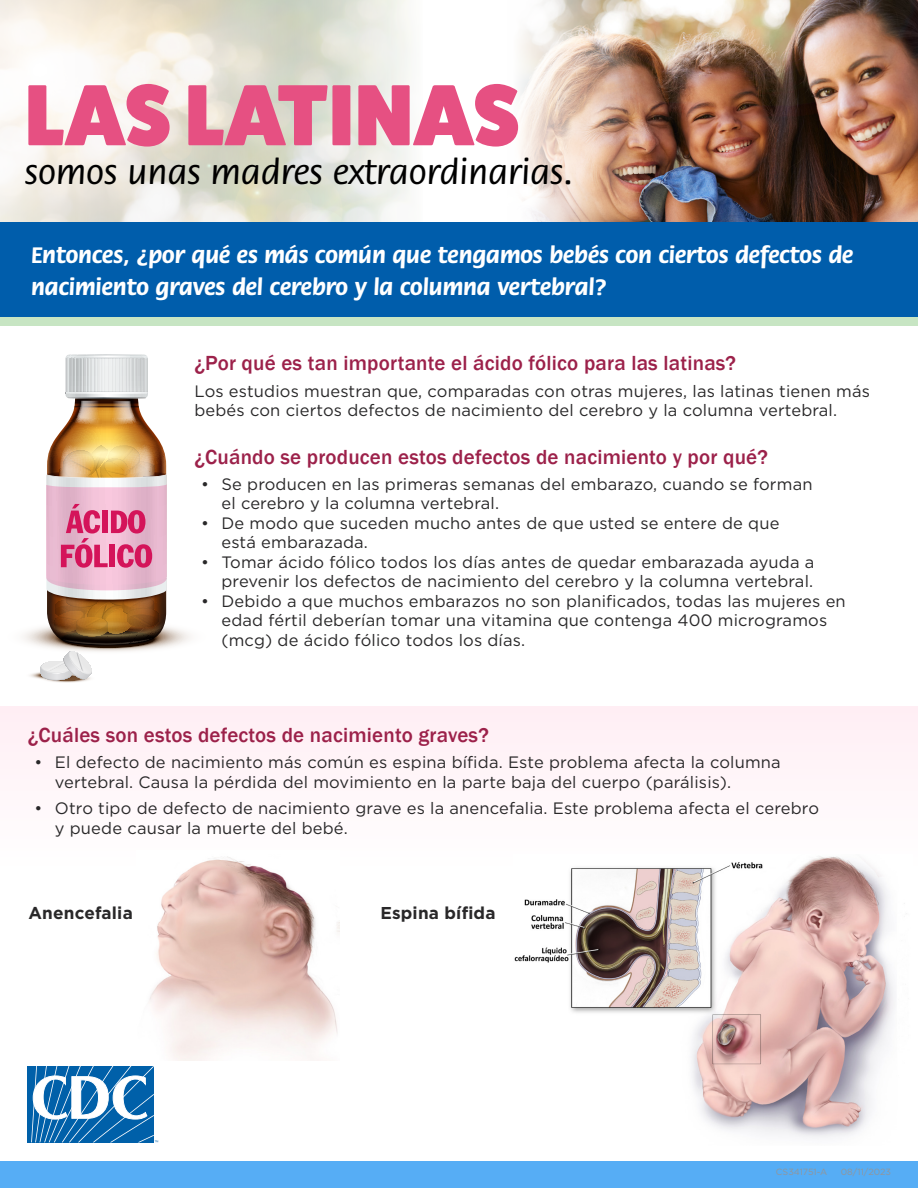
<style>
.page{position:relative;width:918px;height:1188px;background:#fff}
.page>*{position:absolute;margin:0;border:0;box-sizing:border-box;transform-origin:0 0}
.t1{font:800 87px "Fat Frank";letter-spacing:.02em;color:#e65082}
.H1_subtitle{font:500 36px "Flora Std";color:#000}
.t2{font:700 24px/31.5px "Flora Std";color:#fff}
.H3_darker{font:500 21px "Franklin Gothic";letter-spacing:.01em;color:#9c214a}
.P_body{font:700 17.1px "Gotham";letter-spacing:.01em;color:#292829}
.P_body-2{font:16.5px/19.5px "Gotham";letter-spacing:.01em;color:#292829}
.t3{font:9px "Gotham";color:#939598}
</style>
<div class="page">
<img style="left:23px;top:355px;width:167px;height:328px">
<svg style="left:0;top:0;width:411px;height:222px"></svg>
<div style="left:0;top:706px;width:918px;height:172px;background:#fff6f9"></div>
<img style="left:520px;top:0;width:398px;height:222px">
<div style="left:0;top:1161px;width:918px;height:27px;background:#56adf5"></div>
<div style="left:0;top:222px;width:918px;height:96px;background:#005dab"></div>
<div style="left:0;top:318px;width:918px;height:8px;background:#c7e5c3"></div>
<svg style="left:27px;top:1142px;width:127px;height:1px"></svg>
<div style="left:27px;top:1066px;width:127px;height:76px;background:#0060a9"></div>
<svg style="left:31px;top:1066px;width:127px;height:76px"></svg>
<img style="left:149px;top:856px;width:191px;height:204px">
<img style="left:514px;top:856px;width:380px;height:282px">
<h1 class="t1" style="left:25px;top:67px;width:496px">LAS LATINAS</h1>
<h1 class="H1_subtitle" style="left:25px;top:153px;width:550px">somos unas madres extraordinarias.</h1>
<h2 class="t2" style="left:31px;top:240px;width:824px">Entonces, ¿por qué es más común que tengamos bebés con ciertos defectos de nacimiento graves del cerebro y la columna vertebral?</h2>
<h3 class="H3_darker" style="left:194px;top:350px;width:543px">¿Por qué es tan importante el ácido fólico para las latinas?</h3>
<p class="P_body-2" style="left:194px;top:380px;width:677px">Los estudios muestran que, comparadas con otras mujeres, las latinas tienen más bebés con ciertos defectos de nacimiento del cerebro y la columna vertebral.</p>
<h3 class="H3_darker" style="left:194px;top:444px;width:575px">¿Cuándo se producen estos defectos de nacimiento y por qué?</h3>
<p class="P_body-2" style="left:221px;top:474px;width:593px;text-indent:-20px">• Se producen en las primeras semanas del embarazo, cuando se forman el cerebro y la columna vertebral.</p>
<p class="P_body-2" style="left:221px;top:513px;width:560px;text-indent:-20px">• De modo que suceden mucho antes de que usted se entere de que está embarazada.</p>
<p class="P_body-2" style="left:201px;top:552px;width:615px;text-align:right">• Tomar ácido fólico todos los días antes de quedar embarazada ayuda a prevenir los defectos de nacimiento del cerebro y la columna vertebral.</p>
<p class="P_body-2" style="left:221px;top:591px;width:626px;text-indent:-20px">• Debido a que muchos embarazos no son planificados, todas las mujeres en edad fértil deberían tomar una vitamina que contenga 400 microgramos (mcg) de ácido fólico todos los días.</p>
<h3 class="H3_darker" style="left:28px;top:722px;width:463px">¿Cuáles son estos defectos de nacimiento graves?</h3>
<p class="P_body-2" style="left:55px;top:752px;width:727px;text-indent:-20px">• El defecto de nacimiento más común es espina bífida. Este problema afecta la columna vertebral. Causa la pérdida del movimiento en la parte baja del cuerpo (parálisis).</p>
<p class="P_body-2" style="left:55px;top:798px;width:766px;text-indent:-20px">• Otro tipo de defecto de nacimiento grave es la anencefalia. Este problema afecta el cerebro y puede causar la muerte del bebé.</p>
<p class="P_body" style="left:29px;top:902px;width:106px">Anencefalia</p>
<p class="P_body" style="left:380px;top:902px;width:117px">Espina bífida</p>
<p class="t3" style="left:776px;top:1166px;width:53px">CS341751-A</p>
<p class="t3" style="left:841px;top:1166px;width:52px">08/11/2023</p>
</div>
